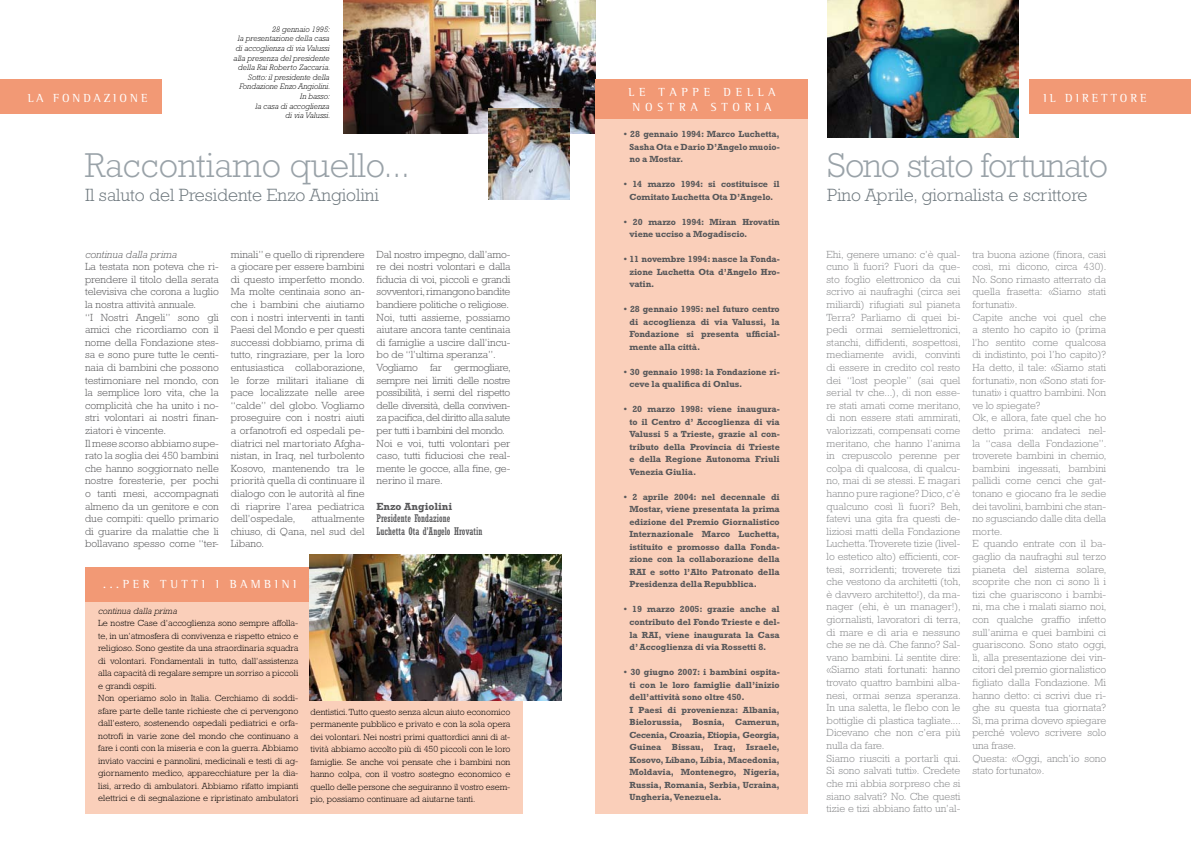
<style>
.page{position:relative;width:1191px;height:842px;background:#fff}
.page>*{position:absolute;margin:0;border:0;box-sizing:border-box;transform-origin:0 0}
.t1{font:300 35px "Rockwell";color:#99a2a8}
.t2{font:300 35px "Rockwell";letter-spacing:-.03em;color:#99a2a8}
.t3{font:300 18px "Rockwell";color:#6c767c}
.t4{font:12px/14.4px "Rotis Semi Serif";letter-spacing:.4em;color:#fff;text-align:center}
.t5{font:12px "Rotis Semi Serif";letter-spacing:.25em;color:#fff}
.t6{font:12px "Rotis Semi Serif";letter-spacing:.3em;color:#fff}
.t7{font:300 10.5px/12.6px "Rockwell";color:#87888a}
.t8{font:300 10.5px/12.6px "Rockwell";color:#58585a}
.t9{font:condensed 10.5px/12.6px "Rockwell";color:#58585a}
.t10{font:italic 300 10.5px "Rockwell";color:#58585a}
.t11{font:700 10.5px "Rockwell";color:#58585a}
.t12{font:700 9px/12.5px "Rockwell";letter-spacing:-.01em;color:#58585a;text-align:justify}
.t13{font:300 9px/12.5px "Rockwell";color:#000}
.t14{font:italic 300 9px "Rockwell";color:#000}
.t15{font:italic 300 8px/9.6px "Rockwell";color:#000;text-align:right}
</style>
<div class="page">
<img style="left:827px;top:0;width:191px;height:137px">
<div style="left:0;top:79px;width:162px;height:34px;background:#f29975"></div>
<img style="left:344px;top:0;width:251px;height:134px">
<img style="left:489px;top:109px;width:80px;height:91px">
<div style="left:85px;top:573px;width:438px;height:241px;background:#facfba"></div>
<div style="left:85px;top:567px;width:249px;height:34px;background:#f29975"></div>
<img style="left:309px;top:555px;width:252px;height:145px">
<div style="left:595px;top:88px;width:213px;height:726px;background:#facfba"></div>
<div style="left:595px;top:79px;width:213px;height:40px;background:#f29975"></div>
<div style="left:1029px;top:79px;width:162px;height:34px;background:#f29975"></div>
<p class="t5" style="left:28px;top:91px;width:121px">LA FONDAZIONE</p>
<p class="t15" style="left:233px;top:24px;width:98px">28 gennaio 1995:<br>la presentazione della casa di accoglienza di via Valussi alla presenza del presidente della Rai Roberto Zaccaria.<br>Sotto: il presidente della<br>Fondazione Enzo Angiolini.<br>In basso:<br>la casa di accoglienza<br>di via Valussi.</p>
<h1 class="t1" style="left:85px;top:146px;width:326px">Raccontiamo quello...</h1>
<h2 class="t3" style="left:85px;top:185px;width:295px">Il saluto del Presidente Enzo Angiolini</h2>
<p class="t10" style="left:85px;top:248px;width:93px">continua dalla prima</p>
<p class="t8" style="left:85px;top:260px;width:135px">La testata non poteva che ri&shy;prendere il titolo della serata televisiva che corona a luglio la nostra attività annuale.<br>“I Nostri Angeli” sono gli amici che ricordiamo con il nome della Fondazione stes&shy;sa e sono pure tutte le centi&shy;naia di bambini che possono testimoniare nel mondo, con la semplice loro vita, che la complicità che ha unito i no&shy;stri volontari ai nostri finan&shy;ziatori è vincente.<br>Il mese scorso abbiamo supe&shy;rato la soglia dei 450 bambini che hanno soggiornato nelle nostre foresterie, per pochi o tanti mesi, accompagnati almeno da un genitore e con due compiti: quello primario di guarire da malattie che li bollavano spesso come “ter-</p>
<p class="t8" style="left:231px;top:248px;width:136px;text-align:justify">minali” e quello di riprendere a giocare per essere bambini di questo imperfetto mondo.<br>Ma molte centinaia sono an&shy;che i bambini che aiutiamo con i nostri interventi in tanti Paesi del Mondo e per questi successi dobbiamo, prima di tutto, ringraziare, per la loro entusiastica collaborazione, le forze militari italiane di pace localizzate nelle aree “calde” del globo. Vogliamo proseguire con i nostri aiuti a orfanotrofi ed ospedali pe&shy;diatrici nel martoriato Afgha&shy;nistan, in Iraq, nel turbolento Kosovo, mantenendo tra le priorità quella di continuare il dialogo con le autorità al fine di riaprire l’area pediatrica dell’ospedale,</p>
<p class="t8" style="left:231px;top:512px;width:135px;text-align:justify;text-indent:81px">attualmente chiuso, di Qana, nel sud del Libano.</p>
<p class="t8" style="left:376px;top:248px;width:136px">Dal nostro impegno, dall’amo&shy;re dei nostri volontari e dalla fiducia di voi, piccoli e grandi sovventori, rimangono bandite bandiere politiche o religiose.<br>Noi, tutti assieme, possiamo aiutare ancora tante centinaia di famiglie a uscire dall’incu&shy;bo de “l’ultima speranza”.<br>Vogliamo far germogliare, sempre nei limiti delle nostre possibilità, i semi del rispetto delle diversità, della conviven&shy;za pacifica, del diritto alla salute per tutti i bambini del mondo.<br>Noi e voi, tutti volontari per caso, tutti fiduciosi che real&shy;mente le gocce, alla fine, ge&shy;nerino il mare.</p>
<p class="t11" style="left:376px;top:500px;width:77px">Enzo Angiolini</p>
<p class="t9" style="left:376px;top:512px;width:107px">Presidente Fondazione<br>Luchetta Ota d’Angelo Hrovatin</p>
<p class="t6" style="left:103px;top:577px;width:195px">...PER TUTTI I BAMBINI</p>
<p class="t14" style="left:98px;top:605px;width:80px">continua dalla prima</p>
<p class="t13" style="left:98px;top:617px;width:202px">Le nostre Case d’accoglienza sono sempre affolla&shy;te, in un’atmosfera di convivenza e rispetto etnico e religioso. Sono gestite da una straordinaria squadra di volontari. Fondamentali in tutto, dall’assistenza alla capacità di regalare sempre un sorriso a piccoli e grandi ospiti.<br>Non operiamo solo in Italia. Cerchiamo di soddi&shy;sfare parte delle tante richieste che ci pervengono dall’estero, sostenendo ospedali pediatrici e orfa&shy;notrofi in varie zone del mondo che continuano a fare i conti con la miseria e con la guerra. Abbiamo inviato vaccini e pannolini, medicinali e testi di ag&shy;giornamento medico, apparecchiature per la dia&shy;lisi, arredo di ambulatori. Abbiamo rifatto impianti elettrici e di segnalazione e ripristinato ambulatori</p>
<p class="t13" style="left:310px;top:705px;width:201px;text-align:justify">dentistici. Tutto questo senza alcun aiuto economico permanente pubblico e privato e con la sola opera dei volontari. Nei nostri primi quattordici anni di at&shy;tività abbiamo accolto più di 450 piccoli con le loro famiglie. Se anche voi pensate che i bambini non hanno colpa, con il vostro sostegno economico e quello delle persone che seguiranno il vostro esem&shy;pio, possiamo continuare ad aiutarne tanti.</p>
<p class="t4" style="left:628px;top:85px;width:148px">LE TAPPE DELLA<br>NOSTRA STORIA</p>
<p class="t12" style="left:629px;top:128px;width:152px;text-indent:-6px">• 28 gennaio 1994: Marco Luchetta, Sasha Ota e Dario D’Angelo muoio&shy;no a Mostar.</p>
<p class="t12" style="left:624px;top:178px;width:157px;text-align:center">• 14 marzo 1994: si costituisce il<br>Comitato Luchetta Ota D’Angelo.</p>
<p class="t12" style="left:629px;top:215px;width:152px;text-indent:-6px">• 20 marzo 1994: Miran Hrovatin viene ucciso a Mogadiscio.</p>
<p class="t12" style="left:629px;top:253px;width:152px;text-indent:-6px">• 11 novembre 1994: nasce la Fonda&shy;zione Luchetta Ota d’Angelo Hro&shy;vatin.</p>
<p class="t12" style="left:629px;top:303px;width:152px;text-indent:-6px">• 28 gennaio 1995: nel futuro centro di accoglienza di via Valussi, la Fondazione si presenta ufficial&shy;mente alla città.</p>
<p class="t12" style="left:629px;top:365px;width:152px;text-indent:-6px">• 30 gennaio 1998: la Fondazione ri&shy;ceve la qualifica di Onlus.</p>
<p class="t12" style="left:629px;top:403px;width:152px;text-indent:-6px">• 20 marzo 1998: viene inaugura&shy;to il Centro d’ Accoglienza di via Valussi 5 a Trieste, grazie al con&shy;tributo della Provincia di Trieste e della Regione Autonoma Friuli Venezia Giulia.</p>
<p class="t12" style="left:629px;top:490px;width:152px;text-indent:-6px">• 2 aprile 2004: nel decennale di Mostar, viene presentata la prima edizione del Premio Giornalistico Internazionale Marco Luchetta, istituito e promosso dalla Fonda&shy;zione con la collaborazione della RAI e sotto l’Alto Patronato della Presidenza della Repubblica.</p>
<p class="t12" style="left:629px;top:603px;width:152px;text-indent:-6px">• 19 marzo 2005: grazie anche al contributo del Fondo Trieste e del&shy;la RAI, viene inaugurata la Casa d’ Accoglienza di via Rossetti 8.</p>
<p class="t12" style="left:629px;top:666px;width:152px;text-align:left;text-indent:-6px">• 30 giugno 2007: i bambini ospita&shy;ti con le loro famiglie dall’inizio dell’attività sono oltre 450.<br>I Paesi di provenienza: Albania,<br>Bielorussia, Bosnia, Camerun,<br>Cecenia, Croazia, Etiopia, Georgia,<br>Guinea Bissau, Iraq, Israele,<br>Kosovo, Libano, Libia, Macedonia,<br>Moldavia, Montenegro, Nigeria,<br>Russia, Romania, Serbia, Ucraina,<br>Ungheria, Venezuela.</p>
<p class="t5" style="left:1043px;top:91px;width:105px">IL DIRETTORE</p>
<h1 class="t2" style="left:827px;top:146px;width:283px">Sono stato fortunato</h1>
<h2 class="t3" style="left:827px;top:185px;width:262px">Pino Aprile, giornalista e scrittore</h2>
<p class="t7" style="left:826px;top:248px;width:136px">Ehi, genere umano: c’è qual&shy;cuno lì fuori? Fuori da que&shy;sto foglio elettronico da cui scrivo ai naufraghi (circa sei miliardi) rifugiati sul pianeta<br>Terra? Parliamo di quei bi&shy;pedi ormai semielettronici, stanchi, diffidenti, sospettosi, mediamente avidi, convinti di essere in credito col resto dei “lost people” (sai quel serial tv che...), di non esse&shy;re stati amati come meritano, di non essere stati ammirati, valorizzati, compensati come meritano, che hanno l’anima in crepuscolo perenne per colpa di qualcosa, di qualcu&shy;no, mai di se stessi. E magari hanno pure ragione? Dico, c’è qualcuno così lì fuori? Beh, fatevi una gita fra questi de&shy;liziosi matti della Fondazione<br>Luchetta. Troverete tizie (livel&shy;lo estetico alto) efficienti, cor&shy;tesi, sorridenti; troverete tizi che vestono da architetti (toh, è davvero architetto!), da ma&shy;nager (ehi, è un manager!), giornalisti, lavoratori di terra, di mare e di aria e nessuno che se ne dà. Che fanno? Sal&shy;vano bambini. Li sentite dire: «Siamo stati fortunati: hanno trovato quattro bambini alba&shy;nesi, ormai senza speranza.<br>In una saletta, le flebo con le bottiglie di plastica tagliate....<br>Dicevano che non c’era più nulla da fare.<br>Siamo riusciti a portarli qui.<br>Si sono salvati tutti». Credete che mi abbia sorpreso che si siano salvati? No. Che questi tizie e tizi abbiano fatto un’al-</p>
<p class="t7" style="left:972px;top:248px;width:136px">tra buona azione (finora, casi così, mi dicono, circa 430).<br>No. Sono rimasto atterrato da quella frasetta: «Siamo stati fortunati».<br>Capite anche voi quel che a stento ho capito io (prima l’ho sentito come qualcosa di indistinto, poi l’ho capito)?<br>Ha detto, il tale: «Siamo stati fortunati», non «Sono stati for&shy;tunati» i quattro bambini. Non ve lo spiegate?<br>Ok, e allora, fate quel che ho detto prima: andateci nel&shy;la “casa della Fondazione”. troverete bambini in chemio, bambini ingessati, bambini pallidi come cenci che gat&shy;tonano e giocano fra le sedie dei tavolini, bambini che stan&shy;no sgusciando dalle dita della morte.<br>E quando entrate con il ba&shy;gaglio da naufraghi sul terzo pianeta del sistema solare, scoprite che non ci sono lì i tizi che guariscono i bambi&shy;ni, ma che i malati siamo noi, con qualche graffio infetto sull’anima e quei bambini ci guariscono. Sono stato oggi, lì, alla presentazione dei vin&shy;citori del premio giornalistico figliato dalla Fondazione. Mi hanno detto: ci scrivi due ri&shy;ghe su questa tua giornata?<br>Sì, ma prima dovevo spiegare perché volevo scrivere solo una frase.<br>Questa: «Oggi, anch’io sono stato fortunato».</p>
</div>
